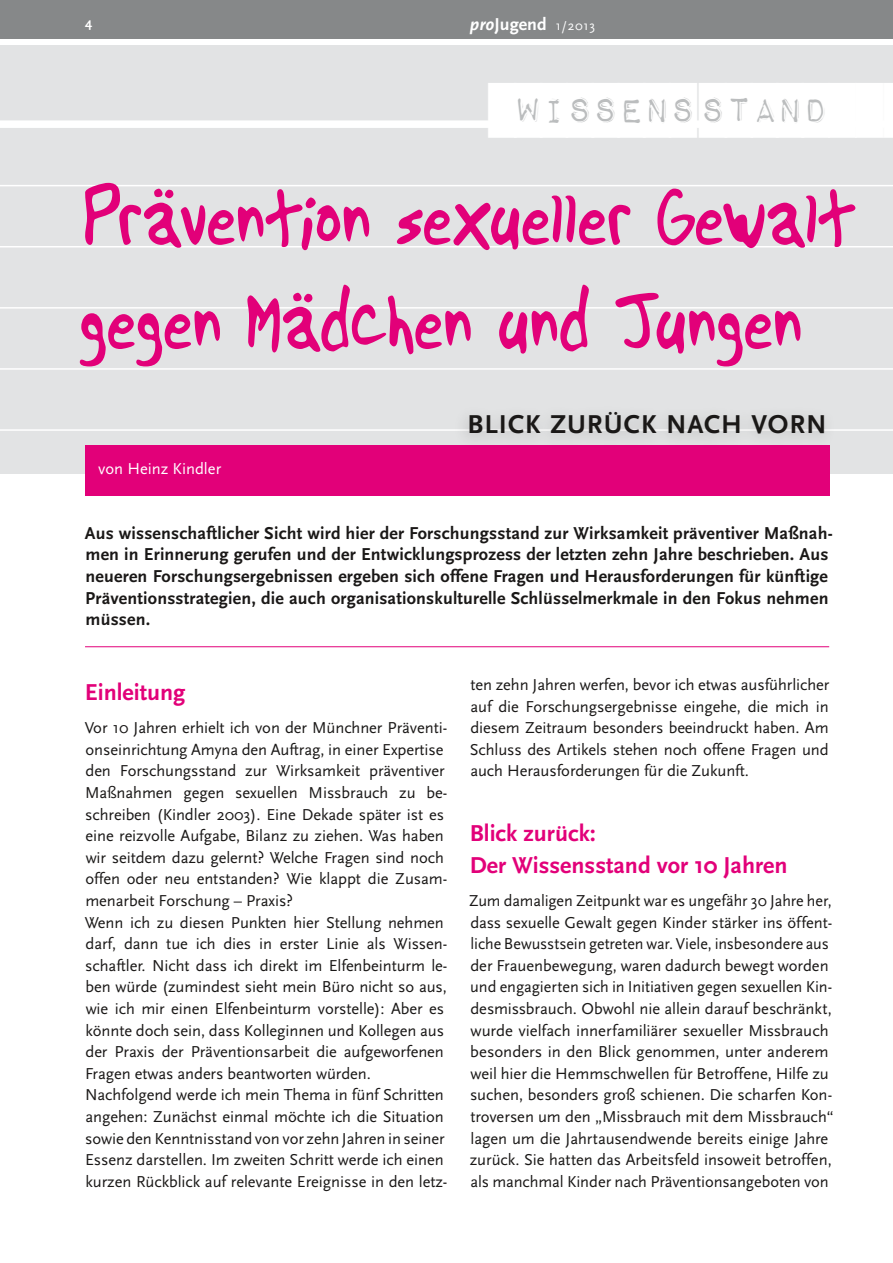
<style>
.page{position:relative;width:893px;height:1263px;background:#fff}
.page>*{position:absolute;margin:0;border:0;box-sizing:border-box;transform-origin:0 0}
.t1{font:45px "Impact Label";letter-spacing:-.025em;color:#fff}
.t2{font:700 27px "Scala Sans";letter-spacing:.035em;color:#1a1817}
.t3{font:700 24px/32.1px "Scala Sans";color:#e20079}
.t4{font:700 18px/21.6px "Scala Sans";letter-spacing:.01em;color:#1a1817}
.t5{font:700 18px "Scala Sans";color:#fff}
.t6{font:16.5px/21.6px "Scala Sans";letter-spacing:-.005em;color:#1a1817}
.t7{font:16.5px "Scala Sans";color:#fff}
.t8{font:700 13.5px "Scala Sans";color:#fff}
.s1{font-style:italic}
.s2{font-family:"Scala Sans Caps";font-weight:400;font-size:13.5px}
</style>
<div class="page">
<div style="left:0;top:0;width:893px;height:38px;background:#868889"></div>
<div style="left:0;top:45px;width:893px;height:429px;background:#e2e3e4"></div>
<hr style="left:85px;top:646px;width:744px;height:1px;background:#e20079">
<div style="left:0;top:120px;width:893px;height:8px;background:#fff"></div>
<hr style="left:0;top:185px;width:893px;height:1px;background:#fff">
<hr style="left:0;top:246px;width:893px;height:1px;background:#fff">
<hr style="left:0;top:307px;width:893px;height:2px;background:#fff">
<hr style="left:0;top:368px;width:893px;height:2px;background:#fff">
<hr style="left:0;top:429px;width:893px;height:2px;background:#fff">
<div style="left:85px;top:445px;width:744px;height:50px;background:#e20079"></div>
<div style="left:453px;top:401px;width:382px;height:48px;background:#1a1817;opacity:.2"></div>
<svg style="left:80px;top:285px;width:720px;height:81px"></svg>
<svg style="left:85px;top:183px;width:770px;height:67px"></svg>
<div style="left:505px;top:89px;width:190px;height:43px;background:#bbbdbe"></div>
<div style="left:702px;top:89px;width:127px;height:43px;background:#bbbdbe"></div>
<p class="t8" style="left:85px;top:16px;width:9px">4</p>
<p class="t5" style="left:470px;top:15px;width:127px"><span class="s1">pro</span>Jugend <span class="s2">1/2013</span></p>
<p class="t1" style="left:515px;top:83px;width:316px">WISSENSSTAND</p>
<p class="t7" style="left:98px;top:460px;width:125px">von Heinz Kindler</p>
<p class="t2" style="left:467px;top:410px;width:361px">Blick zurück nach vorn</p>
<p class="t4" style="left:85px;top:522px;width:749px">Aus wissenschaftlicher Sicht wird hier der Forschungsstand zur Wirksamkeit präventiver Maßnah&shy;men in Erinnerung gerufen und der Entwicklungsprozess der letzten zehn Jahre beschrieben. Aus neueren Forschungsergebnissen ergeben sich offene Fragen und H erausforderungen für künftige Präventionsstrategien, die auch organisationskulturelle Schlüsselmerkmale in den Fokus nehmen müssen.</p>
<p class="t3" style="left:85px;top:677px;width:102px">Einleitung</p>
<p class="t6" style="left:85px;top:717px;width:364px">Vor 10 Jahren erhielt ich von der Münchner Präventi&shy;onseinrichtung Amyna den Auftrag, in einer Expertise den Forschungsstand zur Wirksamkeit präventiver Maßnahmen gegen sexuellen Missbrauch zu be&shy;schreiben (Kindler 2003). Eine Dekade später ist es eine reizvolle Aufgabe, Bilanz zu ziehen. Was haben wir seitdem dazu gelernt? Welche Fragen sind noch offen oder neu entstanden? Wie klappt die Zusam&shy;menarbeit Forschung – Praxis?<br>Wenn ich zu diesen Punkten hier Stellung nehmen darf, dann tue ich dies in erster Linie als Wissen&shy;schaftler. Nicht dass ich direkt im Elfenbeinturm le&shy;ben würde (zumindest sieht mein Büro nicht so aus, wie ich mir einen Elfenbeinturm vorstelle): Aber es könnte doch sein, dass Kolleginnen und Kollegen aus der Praxis der Präventionsarbeit die aufgeworfenen Fragen etwas anders beantworten würden.<br>Nachfolgend werde ich mein Thema in fünf Schritten angehen: Zunächst einmal möchte ich die Situation sowie den Kenntnisstand von vor zehn Jahren in seiner Essenz darstellen. Im zweiten Schritt werde ich einen kurzen Rückblick auf relevante Ereignisse in den letz-</p>
<p class="t6" style="left:470px;top:674px;width:361px;text-align:justify">ten zehn Jahren werfen, bevor ich etwas ausführlicher auf die Forschungsergebnisse eingehe, die mich in diesem Zeitraum besonders beeindruckt haben. Am Schluss des Artikels stehen noch offene Fragen und auch Herausforderungen für die Zukunft.</p>
<p class="t3" style="left:470px;top:818px;width:319px">Blick zurück:<br>Der Wissensstand vor 10 Jahren</p>
<p class="t6" style="left:469px;top:890px;width:366px">Zum damaligen Zeitpunkt war es ungefähr 30 Jahre her, dass sexuelle Gewalt gegen Kinder stärker ins öffent&shy;liche Bewusstsein getreten war. Viele, insbesondere aus der Frauenbewegung, waren dadurch bewegt worden und engagierten sich in Initiativen gegen sexuellen Kin&shy;desmissbrauch. Obwohl nie allein darauf beschränkt, wurde vielfach innerfamiliärer sexueller Missbrauch besonders in den Blick genommen, unter anderem weil hier die Hemmschwellen für Betroffene, Hilfe zu suchen, besonders groß schienen. Die scharfen Kon&shy;troversen um den „Missbrauch mit dem Missbrauch“ lagen um die Jahrtausendwende bereits einige Jahre zurück. Sie hatten das Arbeitsfeld insoweit betroffen, als manchmal Kinder nach Präventionsangeboten von</p>
</div>
